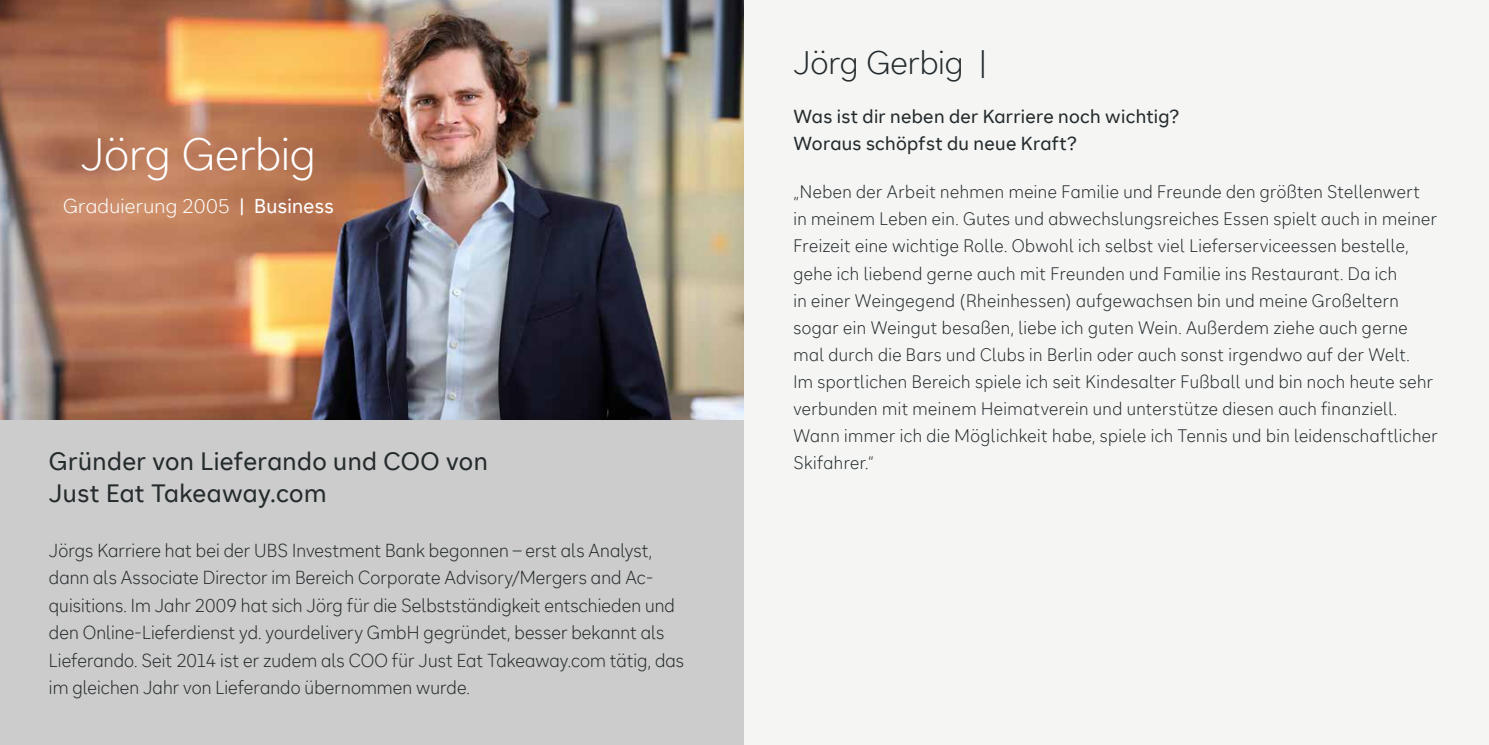
<style>
.page{position:relative;width:1489px;height:745px;background:#fff}
.page>*{position:absolute;margin:0;border:0;box-sizing:border-box;transform-origin:0 0}
.t1{font:300 45px "SRH Text";letter-spacing:-.005em;color:#fff}
.t2{font:300 32.5px "SRH Text";letter-spacing:-.005em;color:#242b2d}
.t3{font:25px/32.5px "SRH Text";letter-spacing:.015em;color:#242b2d}
.t4{font:300 20px "SRH Text";letter-spacing:.015em;color:#fff}
.t5{font:300 18.75px/27.5px "SRH Text";letter-spacing:.005em;color:#242b2d;scale:.95 1}
.t6{font:18.75px/27.5px "SRH Text";letter-spacing:.02em;color:#242b2d}
.t7{font:300 18px/27px "SRH Text";letter-spacing:.025em;color:#242b2d;scale:.95 1}
.s1{font-weight:400}
</style>
<div class="page">
<div style="left:0;top:60px;width:745px;height:684px;background:#cdcccc"></div>
<div style="left:744px;top:0;width:744px;height:744px;background:#f5f5f4"></div>
<img style="left:0;top:0;width:743px;height:419px">
<h1 class="t1" style="left:81px;top:128px;width:237px">Jörg Gerbig</h1>
<p class="t4" style="left:63px;top:194px;width:272px">Graduierung 2005 <span class="s1">| Business</span></p>
<h3 class="t3" style="left:49px;top:444px;width:440px">Gründer von Lieferando und COO von<br>Just Eat Takeaway.com</h3>
<p class="t5" style="left:49px;top:536px;width:670px">Jörgs Karriere hat bei der UBS Investment Bank begonnen – erst als Analyst, dann als Associate Director im Bereich Corporate Advisory/Mergers and Ac&shy;quisitions. Im Jahr 2009 hat sich Jörg für die Selbstständigkeit entschieden und den Online-Lieferdienst yd. yourdelivery GmbH gegründet, besser bekannt als Lieferando. Seit 2014 ist er zudem als COO für Just Eat Takeaway.com tätig, das im gleichen Jahr von Lieferando übernommen wurde.</p>
<h2 class="t2" style="left:793px;top:44px;width:195px">Jörg Gerbig |</h2>
<p class="t6" style="left:793px;top:102px;width:387px">Was ist dir neben der Karriere noch wichtig?<br>Woraus schöpfst du neue Kraft?</p>
<p class="t7" style="left:793px;top:179px;width:679px">„Neben der Arbeit nehmen meine Familie und Freunde den größten Stellenwert in meinem Leben ein. Gutes und abwechslungsreiches Essen spielt auch in meiner Freizeit eine wichtige Rolle. Obwohl ich selbst viel Lieferserviceessen bestelle, gehe ich liebend gerne auch mit Freunden und Familie ins Restaurant. Da ich<br>in einer Weingegend (Rheinhessen) aufgewachsen bin und meine Großeltern sogar ein Weingut besaßen, liebe ich guten Wein. Außerdem ziehe auch gerne mal durch die Bars und Clubs in Berlin oder auch sonst irgendwo auf der Welt.<br>Im sportlichen Bereich spiele ich seit Kindesalter Fußball und bin noch heute sehr verbunden mit meinem Heimatverein und unterstütze diesen auch finanziell.<br>Wann immer ich die Möglichkeit habe, spiele ich Tennis und bin leidenschaftlicher Skifahrer.“</p>
</div>
